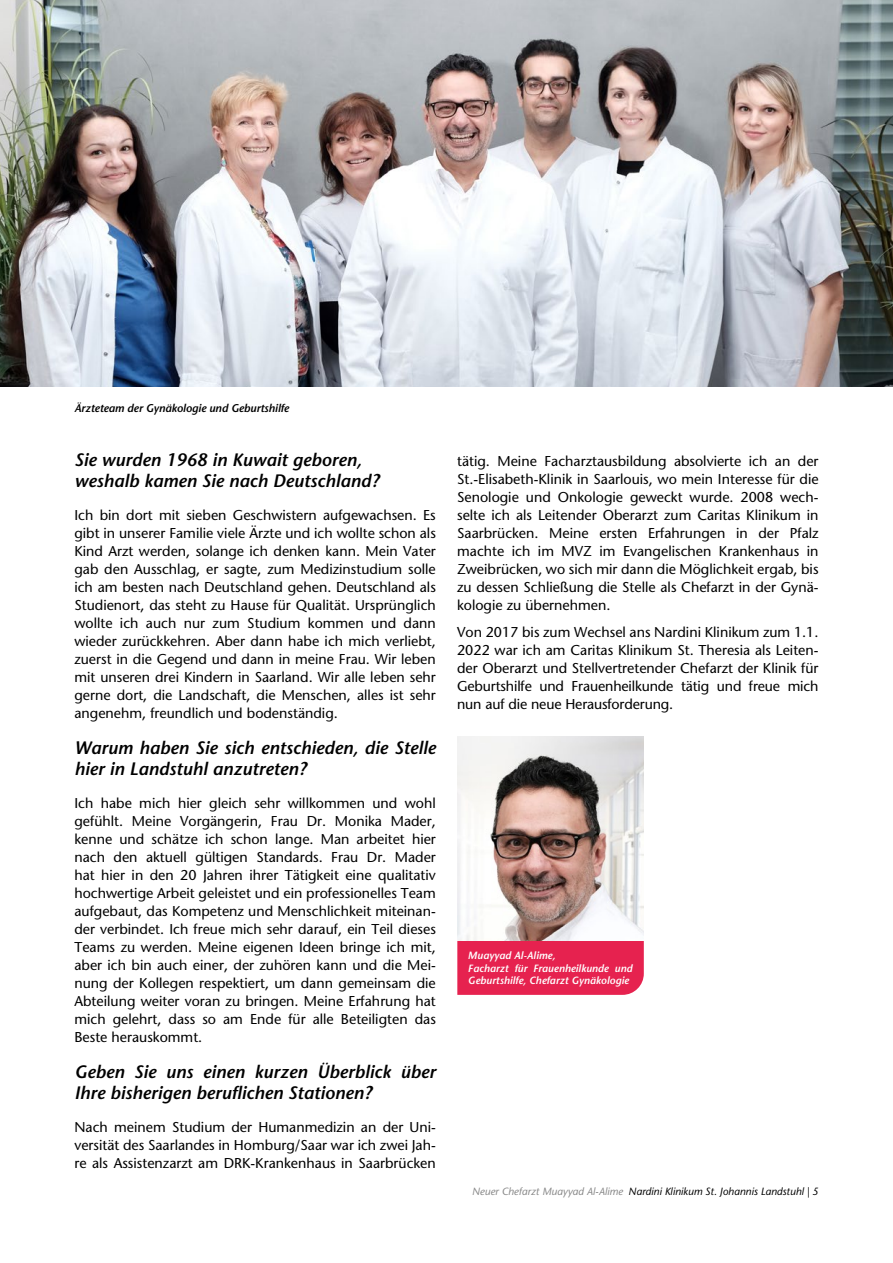
<style>
.page{position:relative;width:893px;height:1263px;background:#fff}
.page>*{position:absolute;margin:0;border:0;box-sizing:border-box;transform-origin:0 0}
.t1{font:italic 600 18px/21.6px "Stone Sans";color:#000}
.t2{font:14.25px/18px "Stone Sans";color:#000;text-align:justify}
.t3{font:italic 600 11.25px "Stone Sans";letter-spacing:-.01em;color:#000}
.t4{font:italic 600 10.5px/12.6px "Stone Sans";color:#fff}
.t5{font:italic 10.5px "Stone Sans";color:#000}
.t6{font:italic 10.5px "Stone Sans";color:#878787}
</style>
<div class="page">
<img style="left:0;top:0;width:893px;height:387px">
<div style="left:457px;top:940px;width:187px;height:55px;background:#e6224f"></div>
<img style="left:457px;top:736px;width:187px;height:204px">
<p class="t3" style="left:74px;top:401px;width:216px">Ärzteteam der Gynäkologie und Geburtshilfe</p>
<p class="t1" style="left:74px;top:448px;width:306px">Sie wurden 1968 in Kuwait geboren, weshalb kamen Sie nach Deutschland?</p>
<p class="t2" style="left:74px;top:506px;width:363px">Ich bin dort mit sieben Geschwistern aufgewachsen. Es gibt in unserer Familie viele Ärzte und ich wollte schon als Kind Arzt werden, solange ich denken kann. Mein Vater gab den Ausschlag, er sagte, zum Medizinstudium solle ich am besten nach Deutschland gehen. Deutschland als Studienort, das steht zu Hause für Qualität. Ursprünglich wollte ich auch nur zum Studium kommen und dann wieder zurückkehren. Aber dann habe ich mich verliebt, zuerst in die Gegend und dann in meine Frau. Wir leben mit unseren drei Kindern in Saarland. Wir alle leben sehr gerne dort, die Landschaft, die Menschen, alles ist sehr angenehm, freundlich und bodenständig.</p>
<p class="t1" style="left:74px;top:736px;width:363px">Warum haben Sie sich entschieden, die Stelle hier in Landstuhl anzutreten?</p>
<p class="t2" style="left:74px;top:794px;width:363px">Ich habe mich hier gleich sehr willkommen und wohl gefühlt. Meine Vorgängerin, Frau Dr. Monika Mader, kenne und schätze ich schon lange. Man arbeitet hier nach den aktuell gültigen Standards. Frau Dr. Mader hat hier in den 20 Jahren ihrer Tätigkeit eine qualitativ hochwertige Arbeit geleistet und ein professionelles Team aufgebaut, das Kompetenz und Menschlichkeit miteinan&shy;der verbindet. Ich freue mich sehr darauf, ein Teil dieses Teams zu werden. Meine eigenen Ideen bringe ich mit, aber ich bin auch einer, der zuhören kann und die Mei&shy;nung der Kollegen respektiert, um dann gemeinsam die Abteilung weiter voran zu bringen. Meine Erfahrung hat mich gelehrt, dass so am Ende für alle Beteiligten das Beste herauskommt.</p>
<p class="t1" style="left:74px;top:1060px;width:363px">Geben Sie uns einen kurzen Überblick über<br>Ihre bisherigen beruflichen Stationen?</p>
<p class="t2" style="left:74px;top:1118px;width:363px">Nach meinem Studium der Humanmedizin an der Uni&shy;versität des Saarlandes in Homburg/Saar war ich zwei Jah&shy;re als Assistenzarzt am DRK-Krankenhaus in Saarbrücken</p>
<p class="t2" style="left:457px;top:452px;width:363px">tätig. Meine Facharztausbildung absolvierte ich an der St.-Elisabeth-Klinik in Saarlouis, wo mein Interesse für die Senologie und Onkologie geweckt wurde. 2008 wech&shy;selte ich als Leitender Oberarzt zum Caritas Klinikum in Saarbrücken. Meine ersten Erfahrungen in der Pfalz machte ich im MVZ im Evangelischen Krankenhaus in Zweibrücken, wo sich mir dann die Möglichkeit ergab, bis zu dessen Schließung die Stelle als Chefarzt in der Gynä&shy;kologie zu übernehmen.</p>
<p class="t2" style="left:457px;top:623px;width:363px">Von 2017 bis zum Wechsel ans Nardini Klinikum zum 1.1.<br>2022 war ich am Caritas Klinikum St. Theresia als Leiten&shy;der Oberarzt und Stellvertretender Chefarzt der Klinik für Geburtshilfe und Frauenheilkunde tätig und freue mich nun auf die neue Herausforderung.</p>
<p class="t4" style="left:468px;top:949px;width:166px">Muayyad Al-Alime,<br>Facharzt für Frauenheilkunde und<br>Geburtshilfe, Chefarzt Gynäkologie</p>
<p class="t5" style="left:629px;top:1185px;width:191px">Nardini Klinikum St. Johannis Landstuhl | 5</p>
<p class="t6" style="left:472px;top:1185px;width:152px">Neuer Chefarzt Muayyad Al-Alime</p>
</div>
